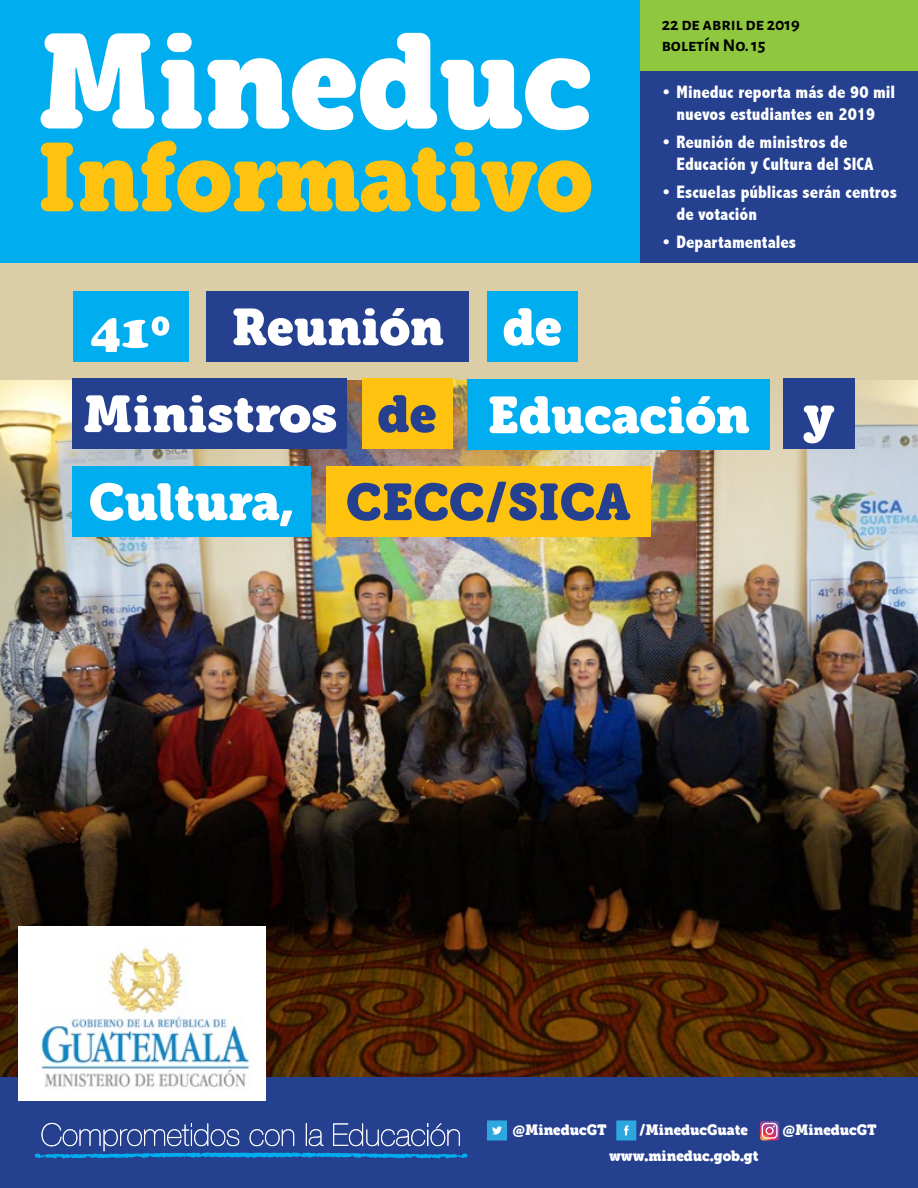
<style>
.page{position:relative;width:918px;height:1188px;background:#fff}
.page>*{position:absolute;margin:0;border:0;box-sizing:border-box;transform-origin:0 0}
.t1{font:127.8px "eacologica round slab";color:#fff}
.t2{font:92.4px "eacologica round slab";color:#ffc20e}
.t3{font:49.35px "eacologica round slab";color:#fff}
.t4{font:49.35px/88.1px "eacologica round slab";color:#25408f}
.t5{font:900 49.35px "Cooper";color:#fff}
.t6{font:800 condensed 18px/21.6px "Abadi";color:#fff}
.t7{font:700 18px/21.6px "Alegreya Sans SC";color:#000}
.t8{font:14.25px "eacologica round slab";color:#fff}
.s1{font-family:"Abadi";font-weight:800;font-stretch:condensed;font-size:60px}
.s2{color:#fff}
</style>
<div class="page">
<div style="left:0;top:262px;width:918px;height:839px;background:#dbcda6"></div>
<img style="left:0;top:380px;width:918px;height:698px">
<div style="left:0;top:0;width:641px;height:262px;background:#00aeef"></div>
<div style="left:641px;top:0;width:277px;height:80px;background:#8fc73e"></div>
<div style="left:641px;top:71px;width:277px;height:191px;background:#25408f"></div>
<div style="left:0;top:1078px;width:918px;height:110px;background:#25408f"></div>
<svg style="left:35px;top:1123px;width:432px;height:36px"></svg>
<svg style="left:616px;top:1120px;width:20px;height:20px"></svg>
<svg style="left:487px;top:1120px;width:20px;height:20px"></svg>
<svg style="left:760px;top:1121px;width:19px;height:19px"></svg>
<div style="left:487px;top:292px;width:91px;height:70px;background:#00aeef"></div>
<div style="left:783px;top:379px;width:71px;height:70px;background:#25408f"></div>
<div style="left:73px;top:292px;width:115px;height:70px;background:#00aeef"></div>
<div style="left:73px;top:379px;width:274px;height:70px;background:#25408f"></div>
<div style="left:362px;top:379px;width:90px;height:70px;background:#ffc20e"></div>
<div style="left:326px;top:467px;width:325px;height:70px;background:#ffc20e"></div>
<div style="left:467px;top:380px;width:302px;height:70px;background:#00aeef"></div>
<div style="left:206px;top:292px;width:263px;height:70px;background:#25408f"></div>
<div style="left:73px;top:467px;width:238px;height:70px;background:#00aeef"></div>
<div style="left:18px;top:926px;width:248px;height:175px;background:#fff"></div>
<img style="left:40px;top:946px;width:210px;height:143px">
<h1 class="t1" style="left:37px;top:2px;width:557px">Mineduc</h1>
<h2 class="t2" style="left:37px;top:120px;width:557px">Informativo</h2>
<h3 class="t5" style="left:91px;top:302px;width:81px">41<span class="s1">º</span></h3>
<h3 class="t3" style="left:231px;top:296px;width:214px">Reunión</h3>
<h3 class="t3" style="left:503px;top:296px;width:60px">de</h3>
<p class="t7" style="left:662px;top:12px;width:140px">22 de abril de 2019 boletín No. 15</p>
<p class="t6" style="left:663px;top:81px;width:234px;text-align:center">• Mineduc reporta más de 90 mil nuevos estudiantes en 2019</p>
<p class="t6" style="left:677px;top:131px;width:198px;text-indent:-14px">• Reunión de ministros de<br>Educación y Cultura del SICA</p>
<p class="t6" style="left:677px;top:181px;width:222px;text-indent:-14px">• Escuelas públicas serán centros de votación</p>
<p class="t6" style="left:663px;top:231px;width:135px">• Departamentales</p>
<h3 class="t4" style="left:346px;top:370px;width:286px;text-indent:-263px"><span class="s2">Ministros</span> de<br>CECC/SICA</h3>
<h3 class="t3" style="left:487px;top:384px;width:264px">Educación</h3>
<h3 class="t3" style="left:89px;top:471px;width:207px">Cultura,</h3>
<h3 class="t3" style="left:804px;top:383px;width:32px">y</h3>
<p class="t8" style="left:513px;top:1121px;width:95px">@MineducGT</p>
<p class="t8" style="left:639px;top:1121px;width:110px">/MineducGuate</p>
<p class="t8" style="left:783px;top:1121px;width:95px">@MineducGT</p>
<p class="t8" style="left:609px;top:1146px;width:151px">www.mineduc.gob.gt</p>
</div>
